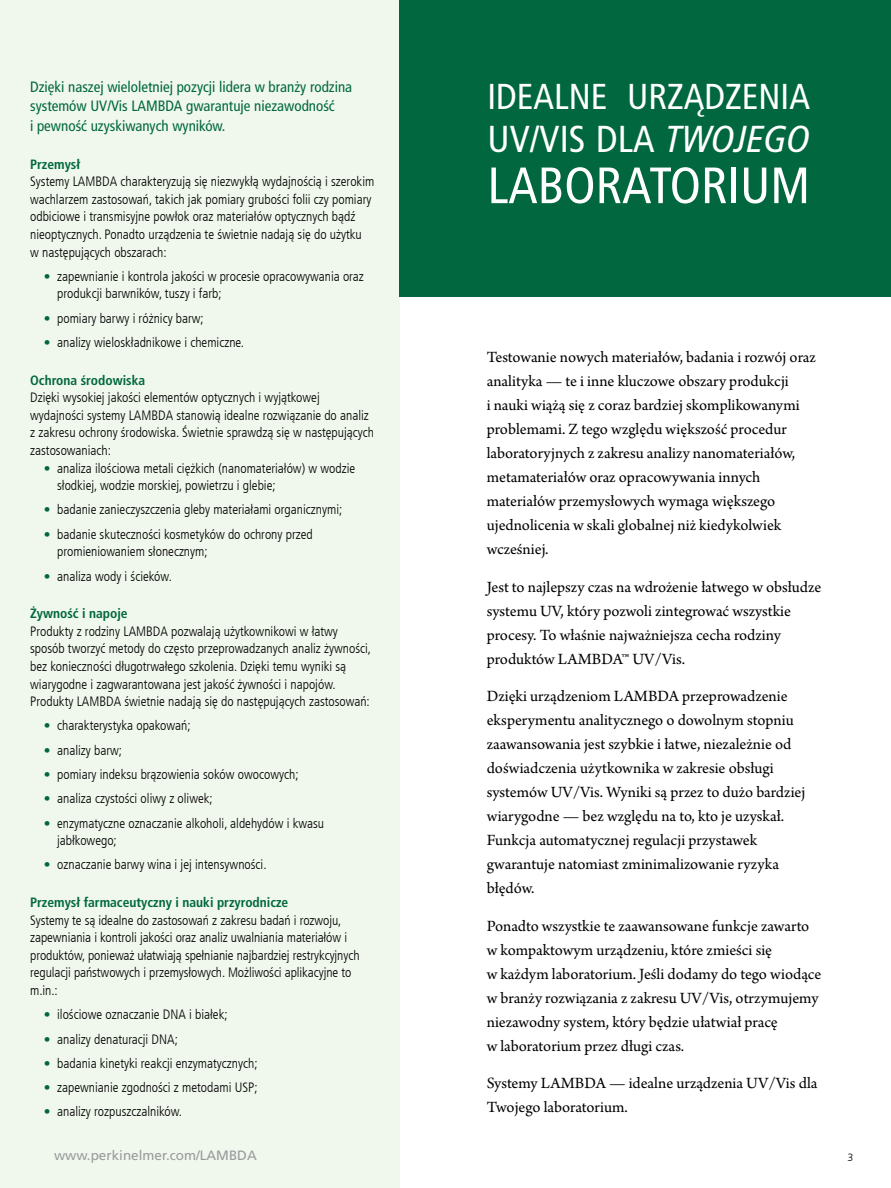
<style>
.page{position:relative;width:891px;height:1188px;background:#fff}
.page>*{position:absolute;margin:0;border:0;box-sizing:border-box;transform-origin:0 0}
.t1{font:condensed 51px "Frutiger LT Com";color:#fff}
.t2{font:condensed 37.5px "Frutiger LT Com";color:#fff}
.t3{font:condensed 36px "Frutiger LT Com";color:#fff}
.t4{font:16.5px/24px "Arno Pro";color:#000}
.t5{font:condensed 15px/19.5px "Frutiger LT Com";color:#00673e}
.t6{font:300 condensed 13.5px/17.5px "Frutiger LT Com";color:#000}
.t7{font:700 condensed 13.5px "Frutiger LT Com";color:#00673e}
.t8{font:13.5px "Frutiger LT Com";color:#999b9e}
.t9{font:300 10.5px "Frutiger LT Com";color:#000}
.s1{color:#00673e}
.s2{font-style:italic}
</style>
<div class="page">
<div style="left:0;top:0;width:400px;height:1188px;background:#f0f7ec"></div>
<div style="left:400px;top:0;width:491px;height:297px;background:#00673e"></div>
<p class="t5" style="left:30px;top:77px;width:324px">Dzięki naszej wieloletniej pozycji lidera w branży rodzina systemów UV/Vis LAMBDA gwarantuje niezawodność<br>i pewność uzyskiwanych wyników.</p>
<p class="t7" style="left:30px;top:156px;width:52px">Przemysł</p>
<p class="t6" style="left:30px;top:173px;width:346px">Systemy LAMBDA charakteryzują się niezwykłą wydajnością i szerokim wachlarzem zastosowań, takich jak pomiary grubości folii czy pomiary odbiciowe i transmisyjne powłok oraz materiałów optycznych bądź nieoptycznych. Ponadto urządzenia te świetnie nadają się do użytku<br>w następujących obszarach:</p>
<p class="t6" style="left:57px;top:268px;width:308px;text-indent:-14px"><span class="s1">•</span> zapewnianie i kontrola jakości w procesie opracowywania oraz produkcji barwników, tuszy i farb;</p>
<p class="t6" style="left:44px;top:309px;width:162px"><span class="s1">•</span> pomiary barwy i różnicy barw;</p>
<p class="t6" style="left:44px;top:334px;width:202px"><span class="s1">•</span> analizy wieloskładnikowe i chemiczne.</p>
<p class="t7" style="left:30px;top:372px;width:117px">Ochrona środowiska</p>
<p class="t6" style="left:30px;top:389px;width:345px">Dzięki wysokiej jakości elementów optycznych i wyjątkowej wydajności systemy LAMBDA stanowią idealne rozwiązanie do analiz z zakresu ochrony środowiska. Świetnie sprawdzą się w następujących zastosowaniach:</p>
<p class="t6" style="left:57px;top:459px;width:300px;text-indent:-14px"><span class="s1">•</span> analiza ilościowa metali ciężkich (nanomateriałów) w wodzie słodkiej, wodzie morskiej, powietrzu i glebie;</p>
<p class="t6" style="left:44px;top:501px;width:300px"><span class="s1">•</span> badanie zanieczyszczenia gleby materiałami organicznymi;</p>
<p class="t6" style="left:57px;top:525px;width:257px;text-indent:-14px"><span class="s1">•</span> badanie skuteczności kosmetyków do ochrony przed promieniowaniem słonecznym;</p>
<p class="t6" style="left:44px;top:567px;width:130px"><span class="s1">•</span> analiza wody i ścieków.</p>
<p class="t7" style="left:30px;top:606px;width:99px">Żywność i napoje</p>
<p class="t6" style="left:30px;top:623px;width:342px">Produkty z rodziny LAMBDA pozwalają użytkownikowi w łatwy sposób tworzyć metody do często przeprowadzanych analiz żywności, bez konieczności długotrwałego szkolenia. Dzięki temu wyniki są wiarygodne i zagwarantowana jest jakość żywności i napojów.<br>Produkty LAMBDA świetnie nadają się do następujących zastosowań:</p>
<p class="t6" style="left:44px;top:717px;width:148px"><span class="s1">•</span> charakterystyka opakowań;</p>
<p class="t6" style="left:44px;top:741px;width:80px"><span class="s1">•</span> analizy barw;</p>
<p class="t6" style="left:44px;top:766px;width:256px"><span class="s1">•</span> pomiary indeksu brązowienia soków owocowych;</p>
<p class="t6" style="left:44px;top:790px;width:171px"><span class="s1">•</span> analiza czystości oliwy z oliwek;</p>
<p class="t6" style="left:57px;top:814px;width:268px;text-indent:-14px"><span class="s1">•</span> enzymatyczne oznaczanie alkoholi, aldehydów i kwasu jabłkowego;</p>
<p class="t6" style="left:44px;top:856px;width:224px"><span class="s1">•</span> oznaczanie barwy wina i jej intensywności.</p>
<p class="t7" style="left:30px;top:895px;width:260px">Przemysł farmaceutyczny i nauki przyrodnicze</p>
<p class="t6" style="left:30px;top:911px;width:331px">Systemy te są idealne do zastosowań z zakresu badań i rozwoju, zapewniania i kontroli jakości oraz analiz uwalniania materiałów i produktów, ponieważ ułatwiają spełnianie najbardziej restrykcyjnych regulacji państwowych i przemysłowych. Możliwości aplikacyjne to m.in.:</p>
<p class="t6" style="left:44px;top:1006px;width:186px"><span class="s1">•</span> ilościowe oznaczanie DNA i białek;</p>
<p class="t6" style="left:44px;top:1030px;width:136px"><span class="s1">•</span> analizy denaturacji DNA;</p>
<p class="t6" style="left:44px;top:1055px;width:215px"><span class="s1">•</span> badania kinetyki reakcji enzymatycznych;</p>
<p class="t6" style="left:44px;top:1079px;width:216px"><span class="s1">•</span> zapewnianie zgodności z metodami USP;</p>
<p class="t6" style="left:44px;top:1103px;width:140px"><span class="s1">•</span> analizy rozpuszczalników.</p>
<h3 class="t3" style="left:488px;top:75px;width:324px">IDEALNE URZĄDZENIA</h3>
<h2 class="t2" style="left:488px;top:117px;width:324px">UV/VIS DLA <span class="s2">TWOJEGO</span></h2>
<h1 class="t1" style="left:488px;top:156px;width:324px">LABORATORIUM</h1>
<p class="t4" style="left:487px;top:346px;width:331px">Testowanie nowych materiałów, badania i rozwój oraz analityka — te i inne kluczowe obszary produkcji<br>i nauki wiążą się z coraz bardziej skomplikowanymi problemami. Z tego względu większość procedur laboratoryjnych z zakresu analizy nanomateriałów, metamateriałów oraz opracowywania innych materiałów przemysłowych wymaga większego ujednolicenia w skali globalnej niż kiedykolwiek wcześniej.</p>
<p class="t4" style="left:487px;top:576px;width:336px">Jest to najlepszy czas na wdrożenie łatwego w obsłudze systemu UV, który pozwoli zintegrować wszystkie procesy. To właśnie najważniejsza cecha rodziny produktów LAMBDA™ UV/Vis.</p>
<p class="t4" style="left:487px;top:685px;width:320px">Dzięki urządzeniom LAMBDA przeprowadzenie eksperymentu analitycznego o dowolnym stopniu zaawansowania jest szybkie i łatwe, niezależnie od doświadczenia użytkownika w zakresie obsługi systemów UV/Vis. Wyniki są przez to dużo bardziej wiarygodne — bez względu na to, kto je uzyskał.<br>Funkcja automatycznej regulacji przystawek gwarantuje natomiast zminimalizowanie ryzyka błędów.</p>
<p class="t4" style="left:487px;top:915px;width:336px">Ponadto wszystkie te zaawansowane funkcje zawarto w kompaktowym urządzeniu, które zmieści się<br>w każdym laboratorium. Jeśli dodamy do tego wiodące w branży rozwiązania z zakresu UV/Vis, otrzymujemy niezawodny system, który będzie ułatwiał pracę<br>w laboratorium przez długi czas.</p>
<p class="t4" style="left:487px;top:1072px;width:332px">Systemy LAMBDA — idealne urządzenia UV/Vis dla<br>Twojego laboratorium.</p>
<p class="t8" style="left:54px;top:1148px;width:204px">www.perkinelmer.com/LAMBDA</p>
<p class="t9" style="left:848px;top:1151px;width:7px">3</p>
</div>
